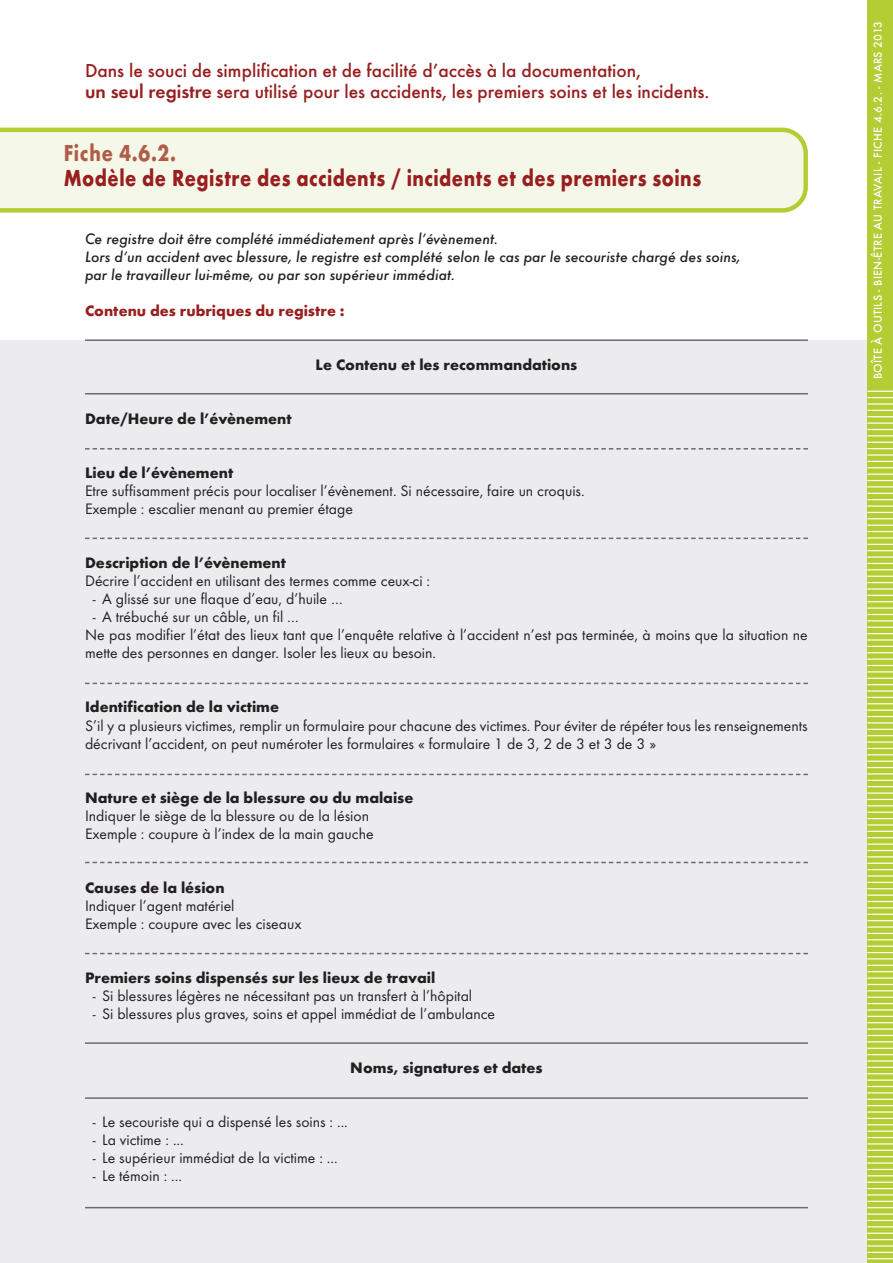
<style>
.page{position:relative;width:893px;height:1263px;background:#fff}
.page>*{position:absolute;margin:0;border:0;box-sizing:border-box;transform-origin:0 0}
.t1{font:700 24px "Futura T";letter-spacing:.025em;color:#981e1f;scale:.82 1}
.t2{font:700 24px "Futura T";letter-spacing:.035em;color:#b05c48;scale:.82 1}
.t3{font:500 19.5px/21px "Futura T";color:#981e1f}
.t4{font:15.75px/18px "Futura T";color:#231f20}
.t5{font:700 15.75px "Futura T";color:#231f20}
.t6{font:italic 500 15.75px/18px "Futura T";color:#231f20}
.t7{font:700 15.75px "Futura T";color:#981e1f}
.t8{font:500 12px "Futura T";letter-spacing:.025em;color:#fff}
.s1{font-weight:600}
</style>
<div class="page">
<div style="left:0;top:340px;width:893px;height:923px;background:#ececee"></div>
<div style="left:867px;top:0;width:26px;height:1263px;background:#b5cd34"></div>
<svg style="left:867px;top:391px;width:26px;height:7px"></svg>
<hr style="left:867px;top:403px;width:26px;height:2px;background:#fff">
<svg style="left:867px;top:410px;width:26px;height:7px"></svg>
<hr style="left:867px;top:422px;width:26px;height:2px;background:#fff">
<svg style="left:867px;top:429px;width:26px;height:7px"></svg>
<svg style="left:867px;top:442px;width:26px;height:7px"></svg>
<hr style="left:867px;top:454px;width:26px;height:2px;background:#fff">
<svg style="left:867px;top:461px;width:26px;height:7px"></svg>
<hr style="left:867px;top:473px;width:26px;height:2px;background:#fff">
<svg style="left:867px;top:480px;width:26px;height:7px"></svg>
<svg style="left:867px;top:493px;width:26px;height:7px"></svg>
<hr style="left:867px;top:505px;width:26px;height:2px;background:#fff">
<svg style="left:867px;top:512px;width:26px;height:7px"></svg>
<svg style="left:867px;top:525px;width:26px;height:13px"></svg>
<svg style="left:867px;top:544px;width:26px;height:7px"></svg>
<hr style="left:867px;top:556px;width:26px;height:2px;background:#fff">
<svg style="left:867px;top:563px;width:26px;height:7px"></svg>
<svg style="left:867px;top:576px;width:26px;height:13px"></svg>
<svg style="left:867px;top:595px;width:26px;height:7px"></svg>
<hr style="left:867px;top:607px;width:26px;height:2px;background:#fff">
<svg style="left:867px;top:614px;width:26px;height:7px"></svg>
<svg style="left:867px;top:627px;width:26px;height:7px"></svg>
<hr style="left:867px;top:639px;width:26px;height:2px;background:#fff">
<svg style="left:867px;top:646px;width:26px;height:7px"></svg>
<hr style="left:867px;top:658px;width:26px;height:2px;background:#fff">
<svg style="left:867px;top:665px;width:26px;height:7px"></svg>
<svg style="left:867px;top:678px;width:26px;height:7px"></svg>
<hr style="left:867px;top:690px;width:26px;height:2px;background:#fff">
<svg style="left:867px;top:697px;width:26px;height:7px"></svg>
<hr style="left:867px;top:709px;width:26px;height:2px;background:#fff">
<svg style="left:867px;top:716px;width:26px;height:7px"></svg>
<svg style="left:867px;top:729px;width:26px;height:7px"></svg>
<hr style="left:867px;top:741px;width:26px;height:2px;background:#fff">
<svg style="left:867px;top:748px;width:26px;height:7px"></svg>
<svg style="left:867px;top:761px;width:26px;height:13px"></svg>
<svg style="left:867px;top:780px;width:26px;height:7px"></svg>
<hr style="left:867px;top:792px;width:26px;height:2px;background:#fff">
<svg style="left:867px;top:799px;width:26px;height:7px"></svg>
<svg style="left:867px;top:812px;width:26px;height:13px"></svg>
<svg style="left:867px;top:831px;width:26px;height:7px"></svg>
<hr style="left:867px;top:843px;width:26px;height:2px;background:#fff">
<svg style="left:867px;top:850px;width:26px;height:7px"></svg>
<svg style="left:867px;top:863px;width:26px;height:7px"></svg>
<hr style="left:867px;top:875px;width:26px;height:2px;background:#fff">
<svg style="left:867px;top:882px;width:26px;height:7px"></svg>
<hr style="left:867px;top:894px;width:26px;height:2px;background:#fff">
<svg style="left:867px;top:901px;width:26px;height:7px"></svg>
<svg style="left:867px;top:914px;width:26px;height:7px"></svg>
<hr style="left:867px;top:926px;width:26px;height:2px;background:#fff">
<svg style="left:867px;top:933px;width:26px;height:7px"></svg>
<hr style="left:867px;top:945px;width:26px;height:2px;background:#fff">
<svg style="left:867px;top:952px;width:26px;height:7px"></svg>
<svg style="left:867px;top:965px;width:26px;height:7px"></svg>
<hr style="left:867px;top:977px;width:26px;height:2px;background:#fff">
<svg style="left:867px;top:984px;width:26px;height:7px"></svg>
<hr style="left:867px;top:996px;width:26px;height:2px;background:#fff">
<svg style="left:867px;top:1003px;width:26px;height:7px"></svg>
<svg style="left:867px;top:1016px;width:26px;height:7px"></svg>
<hr style="left:867px;top:1028px;width:26px;height:2px;background:#fff">
<svg style="left:867px;top:1035px;width:26px;height:7px"></svg>
<svg style="left:867px;top:1048px;width:26px;height:13px"></svg>
<svg style="left:867px;top:1067px;width:26px;height:7px"></svg>
<hr style="left:867px;top:1079px;width:26px;height:2px;background:#fff">
<svg style="left:867px;top:1086px;width:26px;height:7px"></svg>
<svg style="left:867px;top:1099px;width:26px;height:13px"></svg>
<svg style="left:867px;top:1118px;width:26px;height:7px"></svg>
<hr style="left:867px;top:1130px;width:26px;height:2px;background:#fff">
<svg style="left:867px;top:1137px;width:26px;height:7px"></svg>
<svg style="left:867px;top:1150px;width:26px;height:7px"></svg>
<hr style="left:867px;top:1162px;width:26px;height:2px;background:#fff">
<svg style="left:867px;top:1169px;width:26px;height:7px"></svg>
<hr style="left:867px;top:1181px;width:26px;height:2px;background:#fff">
<svg style="left:867px;top:1188px;width:26px;height:7px"></svg>
<svg style="left:867px;top:1201px;width:26px;height:7px"></svg>
<hr style="left:867px;top:1213px;width:26px;height:2px;background:#fff">
<svg style="left:867px;top:1220px;width:26px;height:7px"></svg>
<hr style="left:867px;top:1232px;width:26px;height:2px;background:#fff">
<svg style="left:867px;top:1239px;width:26px;height:7px"></svg>
<svg style="left:867px;top:1252px;width:26px;height:7px"></svg>
<hr style="left:85px;top:339px;width:723px;height:2px;background:#6c6d70">
<hr style="left:85px;top:393px;width:723px;height:1px;background:#6c6d70">
<svg style="left:85px;top:448px;width:723px;height:1px"></svg>
<svg style="left:85px;top:538px;width:723px;height:1px"></svg>
<svg style="left:85px;top:683px;width:723px;height:1px"></svg>
<svg style="left:85px;top:774px;width:723px;height:1px"></svg>
<svg style="left:85px;top:862px;width:723px;height:1px"></svg>
<svg style="left:85px;top:953px;width:723px;height:1px"></svg>
<hr style="left:85px;top:1042px;width:723px;height:2px;background:#6c6d70">
<hr style="left:85px;top:1207px;width:723px;height:1px;background:#6c6d70">
<hr style="left:85px;top:1097px;width:723px;height:2px;background:#6c6d70">
<svg style="left:0;top:128px;width:808px;height:85px;background:#eef3d5"></svg>
<p class="t3" style="left:85px;top:60px;width:626px">Dans le souci de simplification et de facilité d’accès à la documentation,<br><span class="s1">un seul registre</span> sera utilisé pour les accidents, les premiers soins et les incidents.</p>
<h1 class="t2" style="left:64px;top:138px;width:138px">Fiche 4.6.2.</h1>
<h1 class="t1" style="left:64px;top:164px;width:779px">Modèle de Registre des accidents / incidents et des premiers soins</h1>
<p class="t6" style="left:85px;top:230px;width:657px">Ce registre doit être complété immédiatement après l’évènement.<br>Lors d’un accident avec blessure, le registre est complété selon le cas par le secouriste chargé des soins, par le travailleur lui-même, ou par son supérieur immédiat.</p>
<p class="t7" style="left:85px;top:302px;width:261px">Contenu des rubriques du registre :</p>
<p class="t5" style="left:316px;top:356px;width:263px">Le Contenu et les recommandations</p>
<p class="t5" style="left:85px;top:410px;width:208px">Date/Heure de l’évènement</p>
<p class="t5" style="left:85px;top:464px;width:150px">Lieu de l’évènement</p>
<p class="t4" style="left:85px;top:482px;width:501px">Etre suffisamment précis pour localiser l’évènement. Si nécessaire, faire un croquis.<br>Exemple : escalier menant au premier étage</p>
<p class="t5" style="left:85px;top:554px;width:203px">Description de l’évènement</p>
<p class="t4" style="left:85px;top:572px;width:347px">Décrire l’accident en utilisant des termes comme ceux-ci :</p>
<p class="t4" style="left:93px;top:590px;width:251px">- A glissé sur une flaque d’eau, d’huile …</p>
<p class="t4" style="left:85px;top:608px;width:724px;text-indent:8px">- A trébuché sur un câble, un fil …<br>Ne pas modifier l’état des lieux tant que l’enquête relative à l’accident n’est pas terminée, à moins que la situation ne mette des personnes en danger. Isoler les lieux au besoin.</p>
<p class="t5" style="left:85px;top:698px;width:196px">Identification de la victime</p>
<p class="t4" style="left:85px;top:716px;width:724px">S’il y a plusieurs victimes, remplir un formulaire pour chacune des victimes. Pour éviter de répéter tous les renseignements décrivant l’accident, on peut numéroter les formulaires « formulaire 1 de 3, 2 de 3 et 3 de 3 »</p>
<p class="t5" style="left:85px;top:788px;width:330px">Nature et siège de la blessure ou du malaise</p>
<p class="t4" style="left:85px;top:806px;width:290px">Indiquer le siège de la blessure ou de la lésion<br>Exemple : coupure à l’index de la main gauche</p>
<p class="t5" style="left:85px;top:878px;width:141px">Causes de la lésion</p>
<p class="t4" style="left:85px;top:896px;width:218px">Indiquer l’agent matériel<br>Exemple : coupure avec les ciseaux</p>
<p class="t5" style="left:85px;top:968px;width:352px">Premiers soins dispensés sur les lieux de travail</p>
<p class="t4" style="left:93px;top:986px;width:381px">- Si blessures légères ne nécessitant pas un transfert à l’hôpital</p>
<p class="t4" style="left:93px;top:1004px;width:404px">- Si blessures plus graves, soins et appel immédiat de l’ambulance</p>
<p class="t5" style="left:350px;top:1058px;width:194px">Noms, signatures et dates</p>
<p class="t4" style="left:93px;top:1112px;width:256px">- Le secouriste qui a dispensé les soins : ...</p>
<p class="t4" style="left:93px;top:1130px;width:92px">- La victime : ...</p>
<p class="t4" style="left:93px;top:1148px;width:246px">- Le supérieur immédiat de la victime : ...</p>
<p class="t4" style="left:93px;top:1166px;width:91px">- Le témoin : ...</p>
<p class="t8" style="left:871px;top:379px;width:360px;rotate:-90deg">BOÎTE À OUTILS - BIEN-ÊTRE AU TRAVAIL - FICHE 4.6.2. - MARS 2013</p>
</div>
